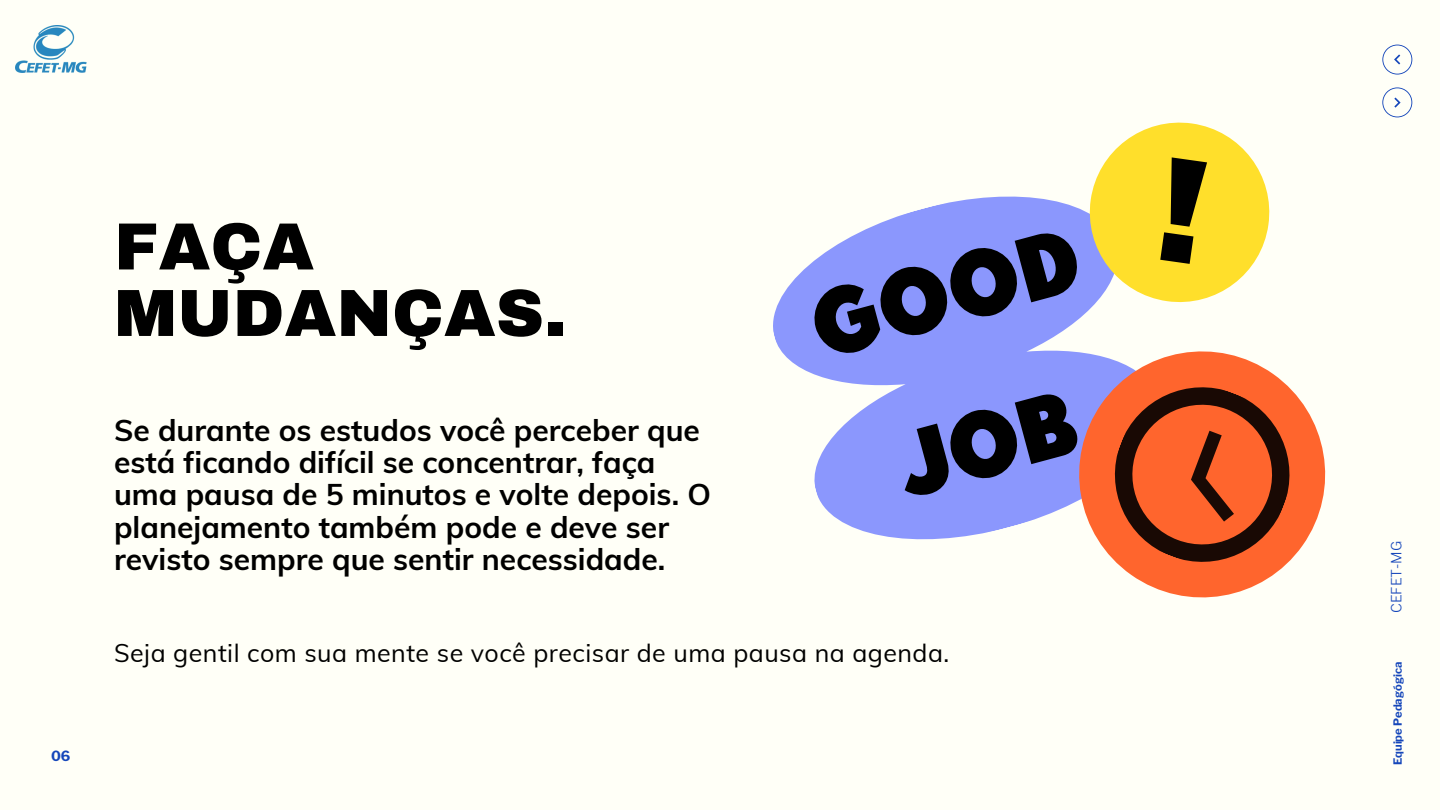
<style>
.page{position:relative;width:1440px;height:810px;background:#fffff7}
.page>*{position:absolute;margin:0;border:0;box-sizing:border-box;transform-origin:0 0}
.t1{font:900 66.7px/66.5px "Archivo";color:#000}
.t2{font:700 30px/32.4px "Muli";color:#000}
.t3{font:25px "Muli";letter-spacing:.02em;color:#000}
.t4{font:300 14px "Libre Franklin";color:#1546ba}
.t5{font:700 14px "Libre Franklin";color:#1546ba}
.t6{font:700 11.2px "Libre Franklin";color:#1546ba}
</style>
<div class="page">
<svg style="left:773px;top:267px;width:258px;height:273px;fill:#8b97fd"></svg>
<svg style="left:890px;top:388px;width:141px;height:112px"></svg>
<svg style="left:1031px;top:360px;width:295px;height:238px"></svg>
<svg style="left:1090px;top:362px;width:225px;height:225px;fill:#ff652d"></svg>
<svg style="left:1181px;top:431px;width:77px;height:93px"></svg>
<img style="left:15px;top:26px;width:72px;height:47px">
<svg style="left:1382px;top:87px;width:30px;height:30px"></svg>
<svg style="left:1382px;top:45px;width:30px;height:30px"></svg>
<svg style="left:807px;top:122px;width:463px;height:238px"></svg>
<p class="t5" style="left:51px;top:748px;width:21px">06</p>
<p class="t1" style="left:114px;top:214px;width:454px">FAÇA<br>MUDANÇAS.</p>
<p class="t2" style="left:114px;top:413px;width:598px">Se durante os estudos você perceber que está ficando difícil se concentrar, faça uma pausa de 5 minutos e volte depois. O planejamento também pode e deve ser revisto sempre que sentir necessidade.</p>
<p class="t3" style="left:114px;top:637px;width:837px">Seja gentil com sua mente se você precisar de uma pausa na agenda.</p>
<p class="t4" style="left:1388px;top:613px;width:74px;rotate:-90deg">CEFET-MG</p>
<p class="t6" style="left:1391px;top:765px;width:105px;rotate:-90deg">Equipe Pedagógica</p>
</div>
